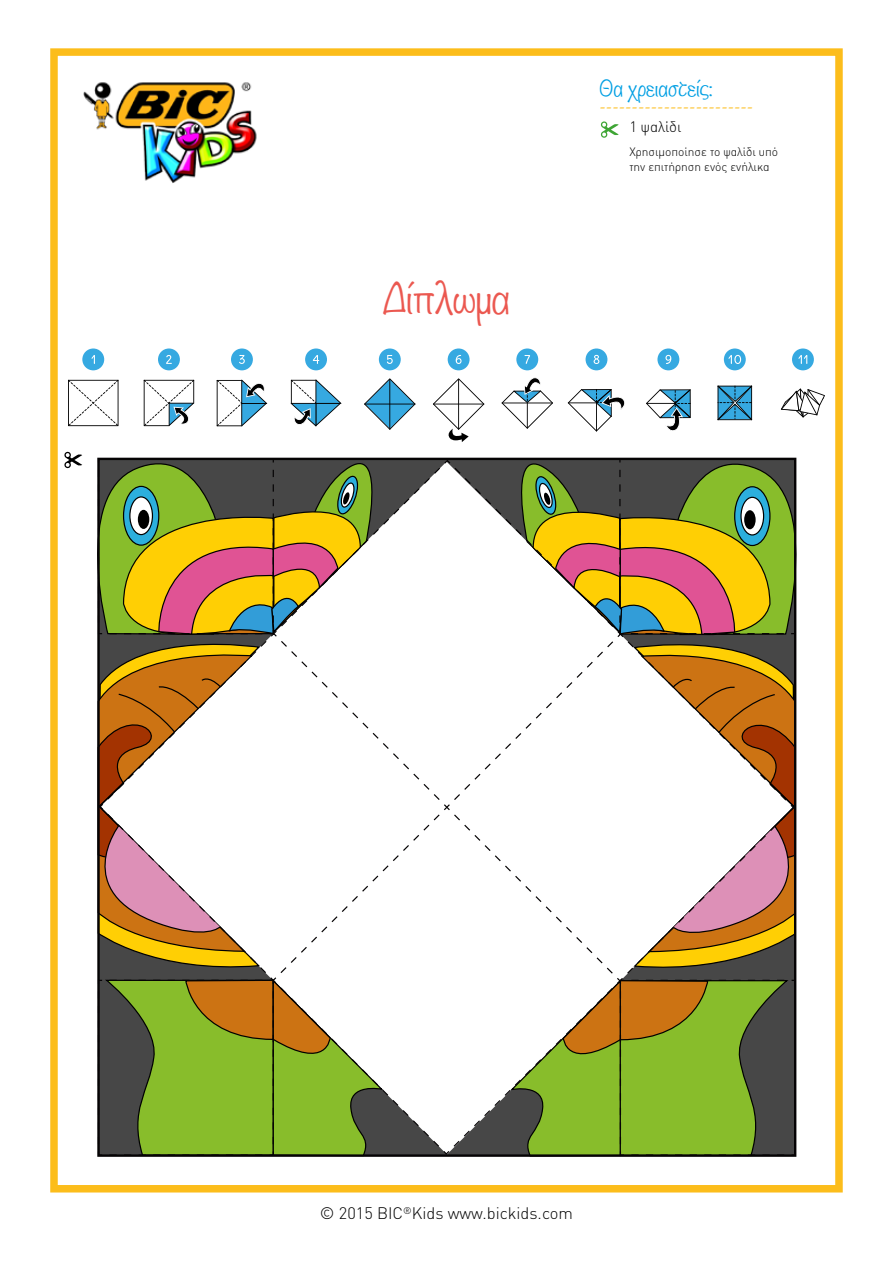
<style>
.page{position:relative;width:893px;height:1263px;background:#fff}
.page>*{position:absolute;margin:0;border:0;box-sizing:border-box;transform-origin:0 0}
.t1{font:300 37.5px "Noteworthy";color:#eb5850}
.t2{font:300 19.5px "Noteworthy";color:#009fe3}
.t3{font:18px "Minion Pro";color:#fcbd1b}
.t4{font:300 16.5px "DIN Pro";color:#000}
.t5{font:300 15px "DIN Pro";color:#000}
.t6{font:300 12px/14.4px "DIN Pro";color:#000}
</style>
<div class="page">
<div style="left:50px;top:48px;width:793px;height:1144px;border:8px solid #fcbd1b"></div>
<img style="left:83px;top:82px;width:174px;height:101px">
<svg style="left:600px;top:121px;width:19px;height:17px"></svg>
<svg style="left:442px;top:1150px;width:9px;height:4px"></svg>
<svg style="left:104px;top:928px;width:336px;height:220px"></svg>
<svg style="left:100px;top:675px;width:122px;height:267px"></svg>
<svg style="left:106px;top:464px;width:337px;height:337px"></svg>
<svg style="left:443px;top:461px;width:9px;height:4px"></svg>
<svg style="left:453px;top:466px;width:337px;height:220px"></svg>
<svg style="left:671px;top:675px;width:126px;height:267px"></svg>
<svg style="left:451px;top:814px;width:336px;height:336px"></svg>
<svg style="left:280px;top:640px;width:336px;height:337px"></svg>
<svg style="left:100px;top:976px;width:283px;height:178px;background:#8fa146"></svg>
<svg style="left:505px;top:457px;width:292px;height:181px;background:#a59755"></svg>
<svg style="left:510px;top:976px;width:283px;height:178px;background:#8ea046"></svg>
<svg style="left:64px;top:452px;width:324px;height:186px"></svg>
<svg style="left:68px;top:380px;width:51px;height:46px"></svg>
<svg style="left:144px;top:380px;width:50px;height:46px"></svg>
<svg style="left:217px;top:380px;width:50px;height:46px"></svg>
<svg style="left:291px;top:379px;width:50px;height:47px"></svg>
<svg style="left:364px;top:378px;width:51px;height:52px"></svg>
<hr style="left:364px;top:404px;width:51px;height:1px;background:#000">
<hr style="left:389px;top:379px;width:1px;height:51px;background:#000">
<svg style="left:433px;top:378px;width:51px;height:64px"></svg>
<svg style="left:502px;top:377px;width:51px;height:52px"></svg>
<svg style="left:568px;top:389px;width:57px;height:42px"></svg>
<svg style="left:646px;top:389px;width:45px;height:42px"></svg>
<svg style="left:717px;top:386px;width:35px;height:34px"></svg>
<svg style="left:781px;top:389px;width:44px;height:28px"></svg>
<div style="left:82px;top:348px;width:22px;height:22px;background:#36a9e1;border-radius:50%"></div>
<svg style="left:92px;top:355px;width:3px;height:9px"></svg>
<div style="left:158px;top:348px;width:22px;height:22px;background:#36a9e1;border-radius:50%"></div>
<svg style="left:166px;top:355px;width:6px;height:9px"></svg>
<div style="left:231px;top:348px;width:22px;height:22px;background:#36a9e1;border-radius:50%"></div>
<svg style="left:239px;top:355px;width:6px;height:9px"></svg>
<div style="left:305px;top:348px;width:22px;height:22px;background:#36a9e1;border-radius:50%"></div>
<svg style="left:313px;top:355px;width:6px;height:9px"></svg>
<div style="left:379px;top:348px;width:22px;height:22px;background:#36a9e1;border-radius:50%"></div>
<svg style="left:387px;top:355px;width:6px;height:9px"></svg>
<div style="left:448px;top:348px;width:22px;height:22px;background:#36a9e1;border-radius:50%"></div>
<svg style="left:456px;top:355px;width:6px;height:9px"></svg>
<div style="left:516px;top:348px;width:22px;height:22px;background:#36a9e1;border-radius:50%"></div>
<svg style="left:524px;top:355px;width:6px;height:9px"></svg>
<div style="left:586px;top:348px;width:21px;height:22px;background:#36a9e1;border-radius:50%"></div>
<svg style="left:594px;top:355px;width:5px;height:9px"></svg>
<div style="left:657px;top:348px;width:22px;height:22px;background:#36a9e1;border-radius:50%"></div>
<svg style="left:665px;top:355px;width:6px;height:9px"></svg>
<div style="left:724px;top:348px;width:22px;height:22px;background:#36a9e1;border-radius:50%"></div>
<svg style="left:728px;top:355px;width:13px;height:9px"></svg>
<div style="left:792px;top:348px;width:22px;height:22px;background:#36a9e1;border-radius:50%"></div>
<svg style="left:798px;top:355px;width:9px;height:9px"></svg>
<h1 class="t1" style="left:383px;top:265px;width:129px">Δίπλωμα</h1>
<h2 class="t2" style="left:600px;top:71px;width:115px">Θα χρειαστείς:</h2>
<h3 class="t3" style="left:600px;top:94px;width:155px">------------------------</h3>
<p class="t5" style="left:629px;top:115px;width:54px">1 ψαλίδι</p>
<p class="t6" style="left:629px;top:144px;width:150px">Χρησιμοποίησε το ψαλίδι υπό την επιτήρηση ενός ενήλικα</p>
<h3 class="t4" style="left:320px;top:1200px;width:255px">© 2015 BIC<sup>®</sup>Kids www.bickids.com</h3>
</div>
